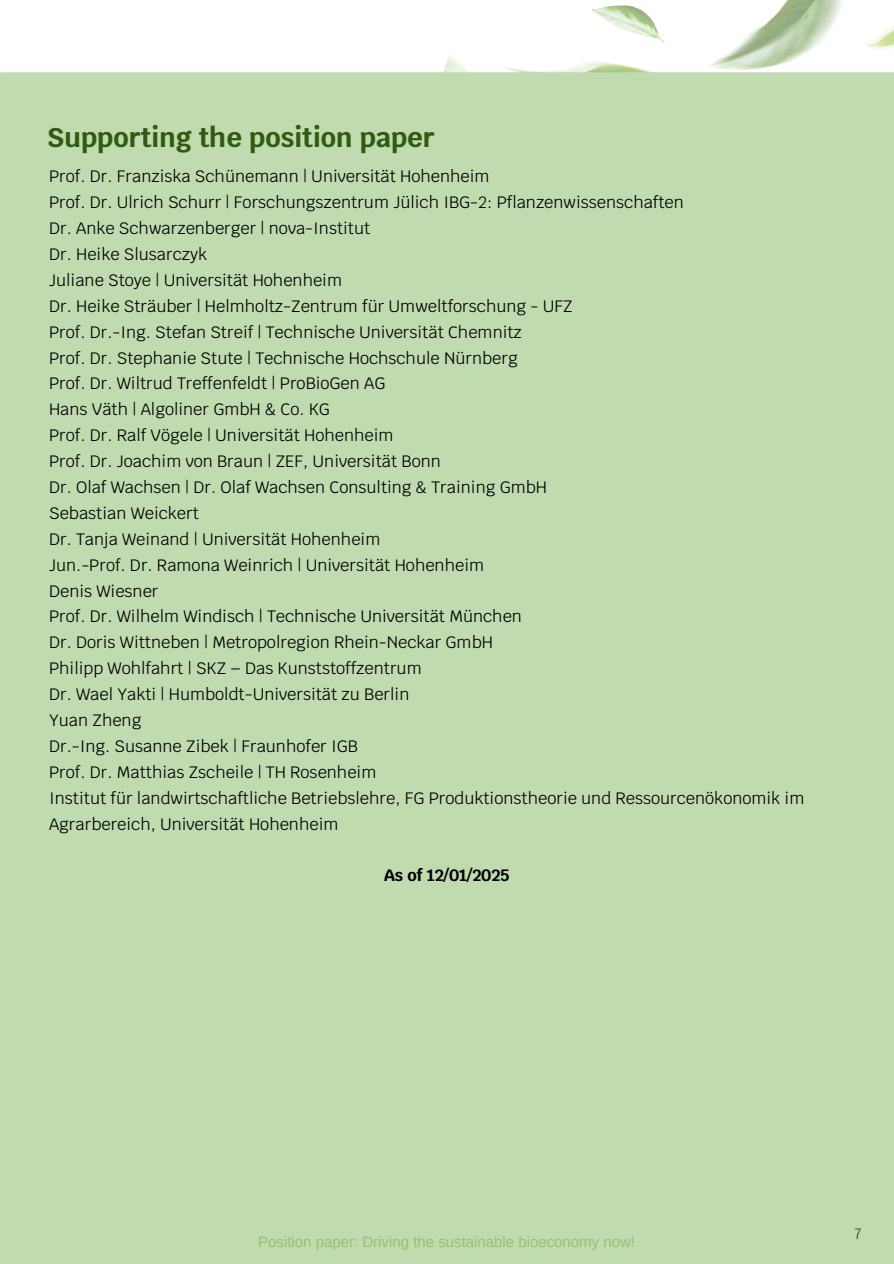
<style>
.page{position:relative;width:894px;height:1264px;background:#fff}
.page>*{position:absolute;margin:0;border:0;box-sizing:border-box;transform-origin:0 0}
.t1{font:700 27px "Krub";color:#315b10}
.t2{font:16.5px/25.8px "Krub";color:#000}
.t3{font:700 16.5px "Krub";color:#000}
.t4{font:15px "Arimo";color:#96c06e}
.t5{font:15px "Krub";color:#315b10}
</style>
<div class="page">
<img style="left:443px;top:0;width:450px;height:72px">
<div style="left:0;top:72px;width:893px;height:1191px;background:#c1dbb0"></div>
<h1 class="t1" style="left:47px;top:120px;width:389px">Supporting the position paper</h1>
<p class="t2" style="left:49px;top:163px;width:442px">Prof. Dr. Franziska Schünemann | Universität Hohenheim</p>
<p class="t2" style="left:49px;top:189px;width:636px">Prof. Dr. Ulrich Schurr | Forschungszentrum Jülich IBG-2: Pflanzenwissenschaften</p>
<p class="t2" style="left:49px;top:215px;width:323px">Dr. Anke Schwarzenberger | nova-Institut</p>
<p class="t2" style="left:49px;top:241px;width:159px">Dr. Heike Slusarczyk</p>
<p class="t2" style="left:49px;top:267px;width:294px">Juliane Stoye | Universität Hohenheim</p>
<p class="t2" style="left:49px;top:293px;width:525px">Dr. Heike Sträuber | Helmholtz-Zentrum für Umweltforschung - UFZ</p>
<p class="t2" style="left:49px;top:319px;width:474px">Prof. Dr.-Ing. Stefan Streif | Technische Universität Chemnitz</p>
<p class="t2" style="left:49px;top:345px;width:470px">Prof. Dr. Stephanie Stute | Technische Hochschule Nürnberg</p>
<p class="t2" style="left:49px;top:370px;width:338px">Prof. Dr. Wiltrud Treffenfeldt | ProBioGen AG</p>
<p class="t2" style="left:49px;top:396px;width:282px">Hans Väth | Algoliner GmbH &amp; Co. KG</p>
<p class="t2" style="left:49px;top:422px;width:346px">Prof. Dr. Ralf Vögele | Universität Hohenheim</p>
<p class="t2" style="left:49px;top:448px;width:393px">Prof. Dr. Joachim von Braun | ZEF, Universität Bonn</p>
<p class="t2" style="left:49px;top:474px;width:499px">Dr. Olaf Wachsen | Dr. Olaf Wachsen Consulting &amp; Training GmbH</p>
<p class="t2" style="left:49px;top:500px;width:151px">Sebastian Weickert</p>
<p class="t2" style="left:49px;top:526px;width:333px">Dr. Tanja Weinand | Universität Hohenheim</p>
<p class="t2" style="left:49px;top:552px;width:436px">Jun.-Prof. Dr. Ramona Weinrich | Universität Hohenheim</p>
<p class="t2" style="left:49px;top:577px;width:111px">Denis Wiesner</p>
<p class="t2" style="left:49px;top:603px;width:474px">Prof. Dr. Wilhelm Windisch | Technische Universität München</p>
<p class="t2" style="left:49px;top:629px;width:445px">Dr. Doris Wittneben | Metropolregion Rhein-Neckar GmbH</p>
<p class="t2" style="left:49px;top:655px;width:374px">Philipp Wohlfahrt | SKZ – Das Kunststoffzentrum</p>
<p class="t2" style="left:49px;top:681px;width:362px">Dr. Wael Yakti | Humboldt-Universität zu Berlin</p>
<p class="t2" style="left:49px;top:707px;width:94px">Yuan Zheng</p>
<p class="t2" style="left:49px;top:733px;width:310px">Dr.-Ing. Susanne Zibek | Fraunhofer IGB</p>
<p class="t2" style="left:49px;top:759px;width:329px">Prof. Dr. Matthias Zscheile | TH Rosenheim</p>
<p class="t2" style="left:49px;top:784px;width:756px">Institut für landwirtschaftliche Betriebslehre, FG Produktionstheorie und Ressourcenökonomik im<br>Agrarbereich, Universität Hohenheim</p>
<h2 class="t3" style="left:384px;top:864px;width:127px">As of 12/01/2025</h2>
<p class="t4" style="left:258px;top:1233px;width:378px">Position paper: Driving the sustainable bioeconomy now!</p>
<p class="t5" style="left:853px;top:1223px;width:9px">7</p>
</div>
